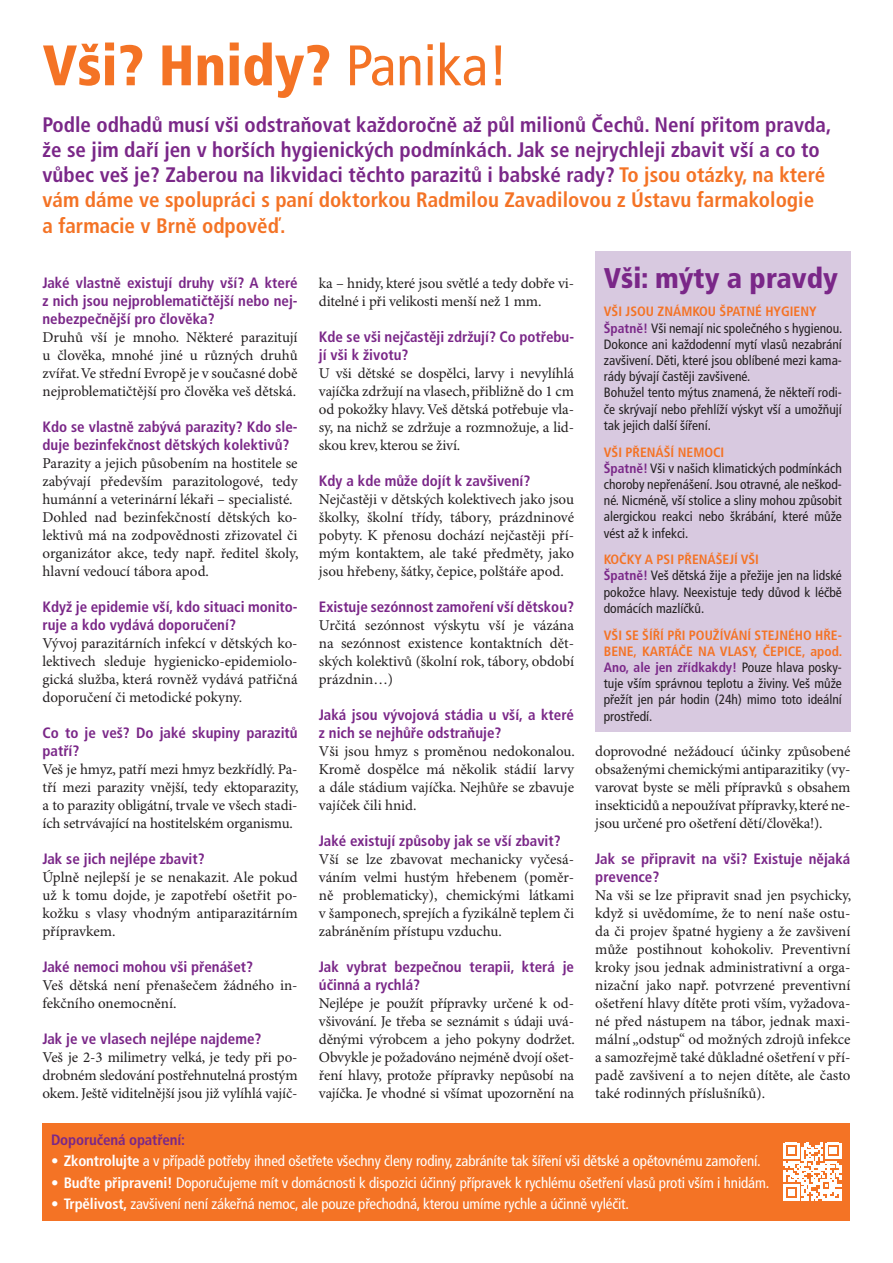
<style>
.page{position:relative;width:893px;height:1263px;background:#fff}
.page>*{position:absolute;margin:0;border:0;box-sizing:border-box;transform-origin:0 0}
.nadpis{font:900 condensed 57px "Frutiger CE";color:#f47325}
.t1{font:900 condensed 28.5px "Frutiger CE";color:#7a2788}
.perex{font:700 condensed 21px/25.2px "Frutiger CE";color:#7a2788}
.text{font:15px/18px "Minion Pro";letter-spacing:-.005em;color:#231f20;text-align:justify}
.otázka{font:700 condensed 15px/18px "Frutiger CE";color:#7a2788}
.t2{font:condensed 15px "Frutiger CE";letter-spacing:-.01em;color:#fff}
.text-2{font:700 condensed 15px "Frutiger CE";letter-spacing:-.01em;color:#7a2788}
.t3{font:condensed 13.5px/16.2px "Frutiger CE";color:#231f20;text-align:justify}
.t4{font:700 condensed 13.5px "Frutiger CE";color:#f47325}
.s1{font-weight:400}
.s2{color:#f47325}
.s3{font-weight:700;color:#7a2788}
.s4{font-weight:700;color:#f47325}
.s5{font-weight:700}
</style>
<div class="page">
<div style="left:595px;top:251px;width:255px;height:480px;background:#d8c9e0"></div>
<div style="left:43px;top:1123px;width:807px;height:97px;background:#f47325"></div>
<svg style="left:783px;top:1142px;width:58px;height:58px"></svg>
<p class="nadpis" style="left:43px;top:33px;width:467px">Vši? Hnidy? <span class="s1">Panika!</span></p>
<p class="perex" style="left:43px;top:112px;width:790px">Podle odhadů musí vši odstraňovat každoročně až půl milionů Čechů. Není přitom pravda, že se jim daří jen v horších hygienických podmínkách. Jak se nejrychleji zbavit vší a co to vůbec veš je? Zaberou na likvidaci těchto parazitů i babské rady? <span class="s2">To jsou otázky, na které vám dáme ve spolupráci s paní doktorkou Radmilou Zavadilovou z Ústavu farmakologie<br>a farmacie v Brně odpověď.</span></p>
<p class="otázka" style="left:43px;top:274px;width:257px;text-align:justify">Jaké vlastně existují druhy vší? A které z nich jsou nejproblematičtější nebo nej&shy;nebezpečnější pro člověka?</p>
<p class="text" style="left:43px;top:329px;width:257px">Druhů vší je mnoho. Některé parazitují u člověka, mnohé jiné u různých druhů zvířat. Ve střední Evropě je v současné době nejproblematičtější pro člověka veš dětská.</p>
<p class="otázka" style="left:43px;top:418px;width:257px">Kdo se vlastně zabývá parazity? Kdo sle&shy;duje bezinfekčnost dětských kolektivů?</p>
<p class="text" style="left:43px;top:455px;width:257px">Parazity a jejich působením na hostitele se zabývají především parazitologové, tedy humánní a veterinární lékaři – specialisté.</p>
<p class="text" style="left:43px;top:509px;width:257px">Dohled nad bezinfekčností dětských ko&shy;lektivů má na zodpovědnosti zřizovatel či organizátor akce, tedy např. ředitel školy, hlavní vedoucí tábora apod.</p>
<p class="otázka" style="left:43px;top:598px;width:257px">Když je epidemie vší, kdo situaci monito&shy;ruje a kdo vydává doporučení?</p>
<p class="text" style="left:43px;top:635px;width:257px">Vývoj parazitárních infekcí v dětských ko&shy;lektivech sleduje hygienicko-epidemiolo&shy;gická služba, která rovněž vydává patřičná doporučení či metodické pokyny.</p>
<p class="otázka" style="left:43px;top:724px;width:257px">Co to je veš? Do jaké skupiny parazitů patří?</p>
<p class="text" style="left:43px;top:761px;width:257px">Veš je hmyz, patří mezi hmyz bezkřídlý. Pa&shy;tří mezi parazity vnější, tedy ektoparazity, a to parazity obligátní, trvale ve všech stadi&shy;ích setrvávající na hostitelském organismu.</p>
<p class="otázka" style="left:43px;top:850px;width:164px">Jak se jich nejlépe zbavit?</p>
<p class="text" style="left:43px;top:869px;width:257px">Úplně nejlepší je se nenakazit. Ale pokud už k tomu dojde, je zapotřebí ošetřit po&shy;kožku s vlasy vhodným antiparazitárním přípravkem.</p>
<p class="otázka" style="left:43px;top:958px;width:212px">Jaké nemoci mohou vši přenášet?</p>
<p class="text" style="left:43px;top:977px;width:257px">Veš dětská není přenašečem žádného in&shy;fekčního onemocnění.</p>
<p class="otázka" style="left:43px;top:1030px;width:220px">Jak je ve vlasech nejlépe najdeme?</p>
<p class="text" style="left:43px;top:1049px;width:257px">Veš je 2-3 milimetry velká, je tedy při po&shy;drobném sledování postřehnutelná prostým okem. Ještě viditelnější jsou již vylíhlá vajíč-</p>
<p class="t1" style="left:604px;top:261px;width:235px">Vši: mýty a pravdy</p>
<p class="t4" style="left:604px;top:304px;width:214px">VŠI JSOU ZNÁMKOU ŠPATNÉ HYGIENY</p>
<p class="t3" style="left:604px;top:320px;width:240px"><span class="s3">Špatně!</span> Vši nemají nic společného s hygienou.<br>Dokonce ani každodenní mytí vlasů nezabrání zavšivení. Děti, které jsou oblíbené mezi kama&shy;rády bývají častěji zavšivené.</p>
<p class="t3" style="left:604px;top:385px;width:240px">Bohužel tento mýtus znamená, že někteří rodi&shy;če skrývají nebo přehlíží výskyt vší a umožňují tak jejich další šíření.</p>
<p class="t4" style="left:604px;top:444px;width:122px">VŠI PŘENÁŠÍ NEMOCI</p>
<p class="t3" style="left:604px;top:460px;width:240px"><span class="s3">Špatně!</span> Vši v našich klimatických podmínkách choroby nepřenášení. Jsou otravné, ale neškod&shy;né. Nicméně, vší stolice a sliny mohou způsobit alergickou reakci nebo škrábání, které může vést až k infekci.</p>
<p class="t4" style="left:604px;top:552px;width:157px">KOČKY A PSI PŘENÁŠEJÍ VŠI</p>
<p class="t3" style="left:604px;top:568px;width:240px"><span class="s3">Špatně!</span> Veš dětská žije a přežije jen na lidské pokožce hlavy. Neexistuje tedy důvod k léčbě domácích mazlíčků.</p>
<p class="t3" style="left:604px;top:627px;width:240px"><span class="s4">VŠI SE ŠÍŘÍ PŘI POUŽÍVÁNÍ STEJNÉHO HŘE-BENE, KARTÁČE NA VLASY, ČEPICE, apod.<br></span><span class="s3">Ano, ale jen zřídkakdy!</span> Pouze hlava posky&shy;tuje vším správnou teplotu a živiny. Veš může přežít jen pár hodin (24h) mimo toto ideální prostředí.</p>
<p class="text" style="left:319px;top:275px;width:257px">ka – hnidy, které jsou světlé a tedy dobře vi&shy;ditelné i při velikosti menší než 1 mm.</p>
<p class="otázka" style="left:319px;top:328px;width:257px">Kde se vši nejčastěji zdržují? Co potřebu&shy;jí vši k životu?</p>
<p class="text" style="left:319px;top:365px;width:257px">U vši dětské se dospělci, larvy i nevylíhlá vajíčka zdržují na vlasech, přibližně do 1 cm od pokožky hlavy. Veš dětská potřebuje vla&shy;sy, na nichž se zdržuje a rozmnožuje, a lid&shy;skou krev, kterou se živí.</p>
<p class="otázka" style="left:319px;top:472px;width:213px">Kdy a kde může dojít k zavšivení?</p>
<p class="text" style="left:319px;top:491px;width:257px">Nejčastěji v dětských kolektivech jako jsou školky, školní třídy, tábory, prázdninové pobyty. K přenosu dochází nejčastěji pří&shy;mým kontaktem, ale také předměty, jako jsou hřebeny, šátky, čepice, polštáře apod.</p>
<p class="otázka" style="left:319px;top:598px;width:257px">Existuje sezónnost zamoření vší dětskou?</p>
<p class="text" style="left:319px;top:617px;width:257px">Určitá sezónnost výskytu vší je vázána na sezónnost existence kontaktních dět&shy;ských kolektivů (školní rok, tábory, období prázdnin…)</p>
<p class="otázka" style="left:319px;top:706px;width:257px">Jaká jsou vývojová stádia u vší, a které z nich se nejhůře odstraňuje?</p>
<p class="text" style="left:319px;top:743px;width:257px">Vši jsou hmyz s proměnou nedokonalou.<br>Kromě dospělce má několik stádií larvy a dále stádium vajíčka. Nejhůře se zbavuje vajíček čili hnid.</p>
<p class="otázka" style="left:319px;top:832px;width:243px">Jaké existují způsoby jak se vší zbavit?</p>
<p class="text" style="left:319px;top:851px;width:257px">Vší se lze zbavovat mechanicky vyčesá&shy;váním velmi hustým hřebenem (poměr&shy;ně problematicky), chemickými látkami v šamponech, sprejích a fyzikálně teplem či zabráněním přístupu vzduchu.</p>
<p class="otázka" style="left:319px;top:958px;width:257px">Jak vybrat bezpečnou terapii, která je účinná a rychlá?</p>
<p class="text" style="left:319px;top:995px;width:257px">Nejlépe je použít přípravky určené k od&shy;všivování. Je třeba se seznámit s údaji uvá&shy;děnými výrobcem a jeho pokyny dodržet.<br>Obvykle je požadováno nejméně dvojí ošet&shy;ření hlavy, protože přípravky nepůsobí na vajíčka. Je vhodné si všímat upozornění na</p>
<p class="text" style="left:595px;top:743px;width:257px">doprovodné nežádoucí účinky způsobené obsaženými chemickými antiparazitiky (vy&shy;varovat byste se měli přípravků s obsahem insekticidů a nepoužívat přípravky, které ne&shy;jsou určené pro ošetření dětí/člověka!).</p>
<p class="otázka" style="left:595px;top:850px;width:257px">Jak se připravit na vši? Existuje nějaká prevence?</p>
<p class="text" style="left:595px;top:887px;width:257px">Na vši se lze připravit snad jen psychicky, když si uvědomíme, že to není naše ostu&shy;da či projev špatné hygieny a že zavšivení může postihnout kohokoliv. Preventivní kroky jsou jednak administrativní a orga&shy;nizační jako např. potvrzené preventivní ošetření hlavy dítěte proti vším, vyžadova&shy;né před nástupem na tábor, jednak maxi&shy;mální „odstup“ od možných zdrojů infekce a samozřejmě také důkladné ošetření v pří&shy;padě zavšivení a to nejen dítěte, ale často také rodinných příslušníků).</p>
<p class="text-2" style="left:51px;top:1131px;width:136px">Doporučená opatření:</p>
<p class="t2" style="left:51px;top:1153px;width:711px"><span class="s5">• Zkontrolujte</span> a v případě potřeby ihned ošetřete všechny členy rodiny, zabráníte tak šíření vši dětské a opětovnému zamoření.</p>
<p class="t2" style="left:51px;top:1174px;width:720px"><span class="s5">• Buďte připraveni!</span> Doporučujeme mít v domácnosti k dispozici účinný přípravek k rychlému ošetření vlasů proti vším i hnidám.</p>
<p class="t2" style="left:51px;top:1195px;width:580px"><span class="s5">• Trpělivost,</span> zavšivení není zákeřná nemoc, ale pouze přechodná, kterou umíme rychle a účinně vyléčit.</p>
</div>
